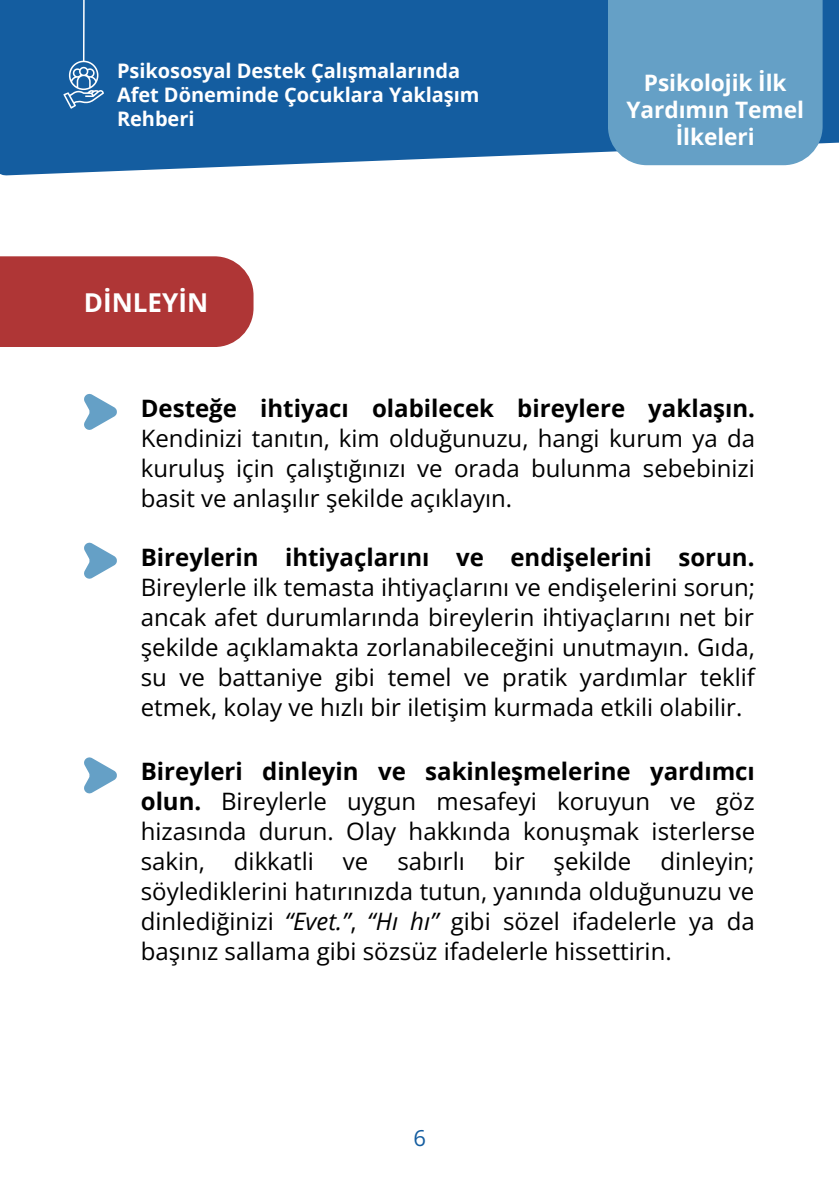
<style>
.page{position:relative;width:839px;height:1191px;background:#fff}
.page>*{position:absolute;margin:0;border:0;box-sizing:border-box;transform-origin:0 0}
.t1{font:700 26px "Open Sans";color:#fff}
.t2{font:24px/30px "Open Sans";color:#000;text-align:justify}
.t3{font:700 24px "Open Sans";color:#000}
.t4{font:700 22.6px/27px "Open Sans";letter-spacing:-.005em;color:#fff;text-align:center}
.t5{font:22px "Open Sans";color:#145da0}
.t6{font:700 20px/24px "Open Sans";letter-spacing:-.005em;color:#fff}
.s1{font-weight:700}
.s2{font-style:italic}
</style>
<div class="page">
<svg style="left:0;top:0;width:838px;height:176px;background:#2a6ca8"></svg>
<hr style="left:83px;top:0;width:2px;height:62px;background:#fff">
<svg style="left:63px;top:61px;width:41px;height:48px;background:#4c84b6"></svg>
<div style="left:608px;top:0;width:214px;height:165px;background:#65a0c6"></div>
<div style="left:0;top:256px;width:253px;height:91px;background:#af3636"></div>
<svg style="left:84px;top:394px;width:33px;height:36px"></svg>
<svg style="left:84px;top:543px;width:33px;height:36px"></svg>
<svg style="left:84px;top:757px;width:33px;height:36px"></svg>
<p class="t6" style="left:117px;top:58px;width:364px">Psikososyal Destek Çalışmalarında<br>Afet Döneminde Çocuklara Yaklaşım<br>Rehberi</p>
<p class="t1" style="left:84px;top:284px;width:126px">DİNLEYİN</p>
<p class="t4" style="left:626px;top:69px;width:179px">Psikolojik İlk<br>Yardımın Temel<br>İlkeleri</p>
<p class="t3" style="left:141px;top:391px;width:615px">Desteğe ihtiyacı olabilecek bireylere yaklaşın.</p>
<p class="t2" style="left:141px;top:422px;width:616px">Kendinizi tanıtın, kim olduğunuzu, hangi kurum ya da kuruluş için çalıştığınızı ve orada bulunma sebebinizi basit ve anlaşılır şekilde açıklayın.</p>
<p class="t3" style="left:141px;top:540px;width:615px">Bireylerin ihtiyaçlarını ve endişelerini sorun.</p>
<p class="t2" style="left:141px;top:571px;width:616px">Bireylerle ilk temasta ihtiyaçlarını ve endişelerini sorun; ancak afet durumlarında bireylerin ihtiyaçlarını net bir şekilde açıklamakta zorlanabileceğini unutmayın. Gıda, su ve battaniye gibi temel ve pratik yardımlar teklif etmek, kolay ve hızlı bir iletişim kurmada etkili olabilir.</p>
<p class="t2" style="left:141px;top:756px;width:616px"><span class="s1">Bireyleri dinleyin ve sakinleşmelerine yardımcı olun.</span> Bireylerle uygun mesafeyi koruyun ve göz hizasında durun. Olay hakkında konuşmak isterlerse sakin, dikkatli ve sabırlı bir şekilde dinleyin; söylediklerini hatırınızda tutun, yanında olduğunuzu ve dinlediğinizi <span class="s2">“Evet.”</span>, <span class="s2">“Hı hı”</span> gibi sözel ifadelerle ya da başınız sallama gibi sözsüz ifadelerle hissettirin.</p>
<p class="t5" style="left:413px;top:1123px;width:14px">6</p>
</div>
